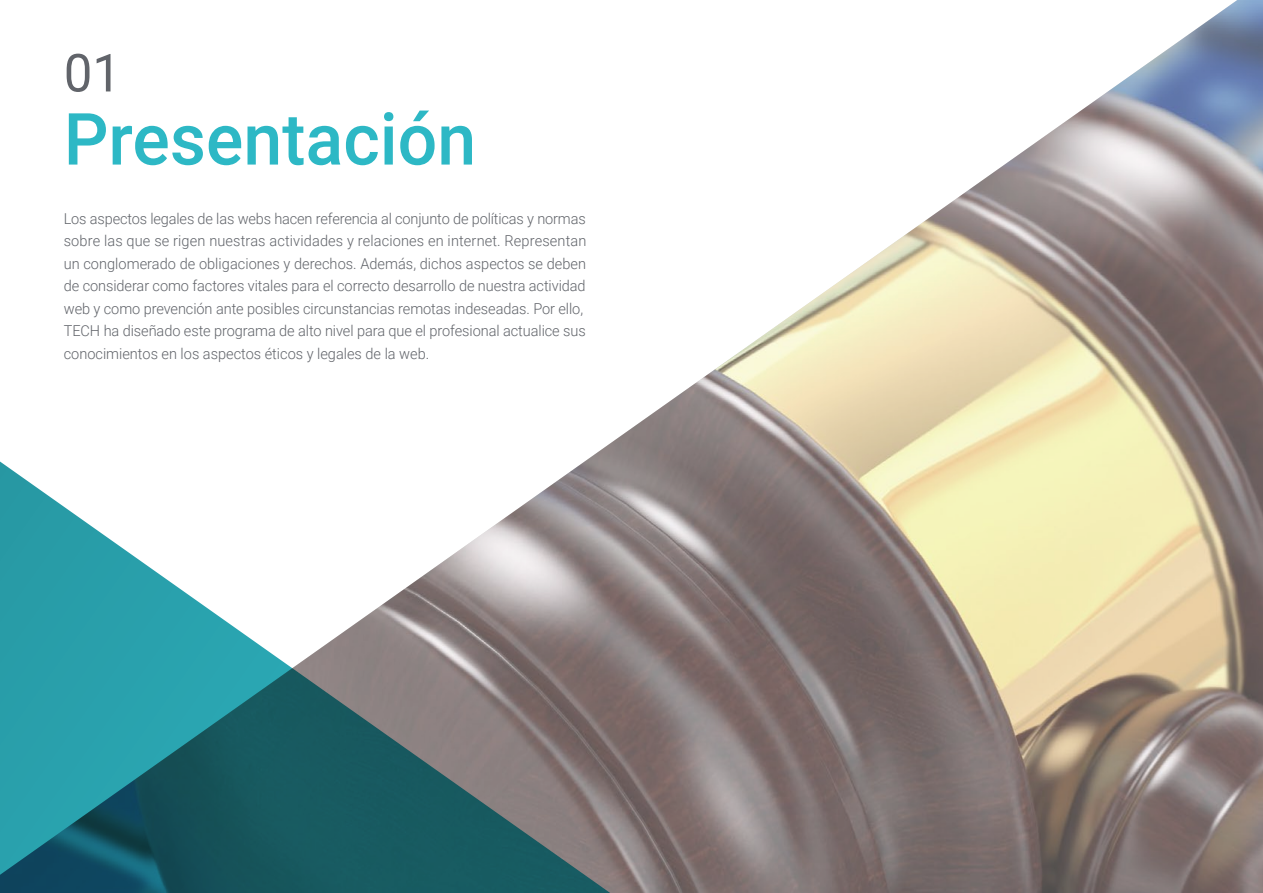
<style>
.page{position:relative;width:1263px;height:893px;background:#fff}
.page>*{position:absolute;margin:0;border:0;box-sizing:border-box;transform-origin:0 0}
.t1{font:500 72px "Roboto";color:#2db8c5}
.t2{font:52.5px "Roboto";color:#61646a}
.t3{font:300 15px/22.5px "Roboto";letter-spacing:-.005em;color:#61646a}
</style>
<div class="page">
<img style="left:606px;top:0;width:657px;height:893px">
<svg style="left:0;top:446px;width:640px;height:447px"></svg>
<h2 class="t2" style="left:64px;top:36px;width:59px">01</h2>
<h1 class="t1" style="left:64px;top:89px;width:414px">Presentación</h1>
<p class="t3" style="left:64px;top:207px;width:524px">Los aspectos legales de las webs hacen referencia al conjunto de políticas y normas sobre las que se rigen nuestras actividades y relaciones en internet. Representan un conglomerado de obligaciones y derechos. Además, dichos aspectos se deben de considerar como factores vitales para el correcto desarrollo de nuestra actividad web y como prevención ante posibles circunstancias remotas indeseadas. Por ello, TECH ha diseñado este programa de alto nivel para que el profesional actualice sus conocimientos en los aspectos éticos y legales de la web.</p>
</div>
